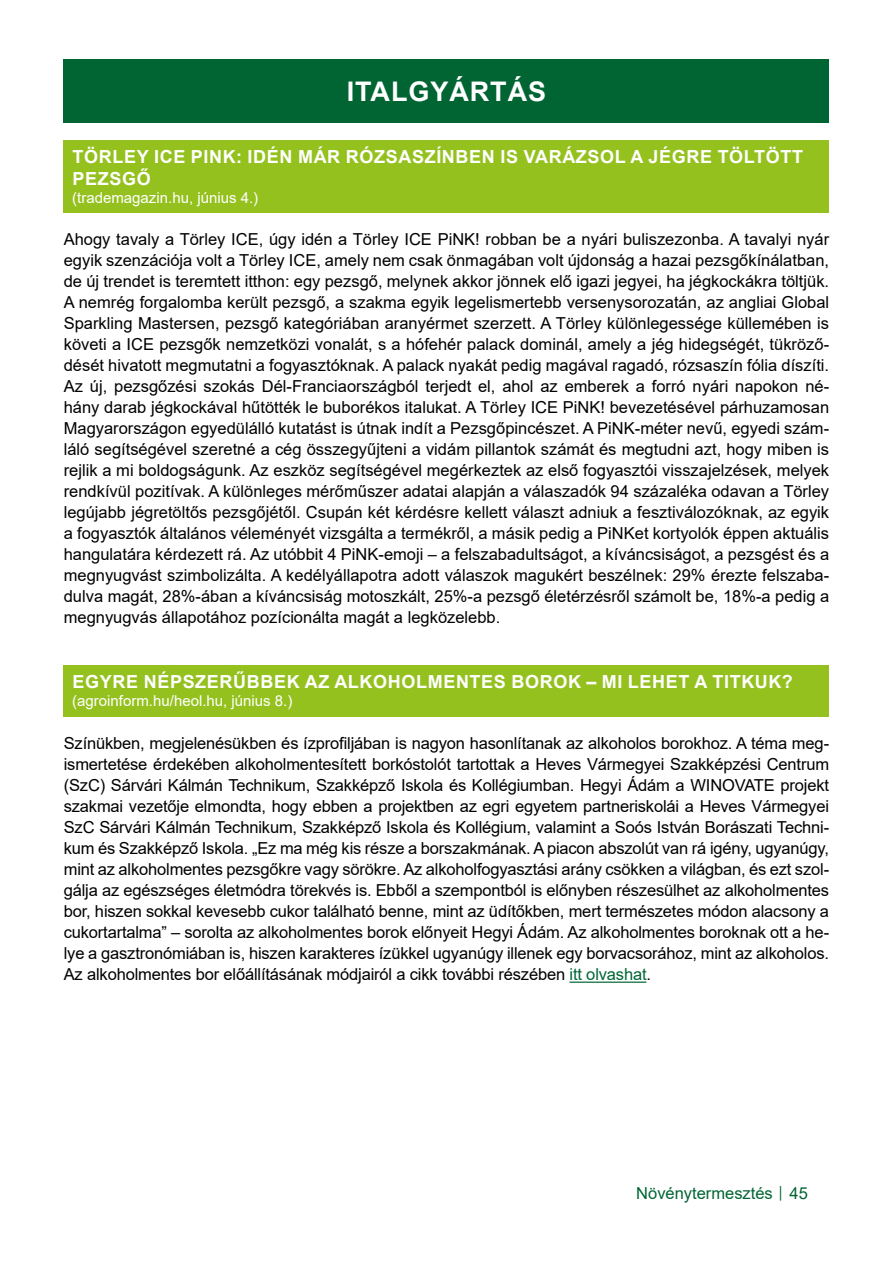
<style>
.page{position:relative;width:893px;height:1263px;background:#fff}
.page>*{position:absolute;margin:0;border:0;box-sizing:border-box;transform-origin:0 0}
.Cím_01{font:700 27px "Arial";letter-spacing:.035em;color:#fff}
.Cím_02{font:700 18px/21.6px "Arial";letter-spacing:.035em;color:#fff}
.Szoveg{font:16.5px/21px "Arial";letter-spacing:-.005em;color:#000;text-align:justify}
.t1{font:16.5px "Arial";color:#006533}
.Cím_03{font:15px "Arial";color:#fff}
.s1{color:#006533}
.s2{font-size:12px}
</style>
<div class="page">
<div style="left:64px;top:60px;width:765px;height:63px;background:#006533"></div>
<hr style="left:570px;top:981px;width:76px;height:2px;background:#006533">
<div style="left:64px;top:140px;width:765px;height:73px;background:#95c11f"></div>
<div style="left:64px;top:665px;width:765px;height:51px;background:#95c11f"></div>
<p class="Cím_01" style="left:347px;top:73px;width:201px">ITALGYÁRTÁS</p>
<p class="Cím_02" style="left:73px;top:146px;width:732px">TÖRLEY ICE PINK: IDÉN MÁR RÓZSASZÍNBEN IS VARÁZSOL A JÉGRE TÖLTÖTT<br>PEZSGŐ</p>
<p class="Cím_03" style="left:72px;top:187px;width:187px">(trademagazin.hu, június 4.)</p>
<p class="Szoveg" style="left:64px;top:229px;width:767px">Ahogy tavaly a Törley ICE, úgy idén a Törley ICE PiNK! robban be a nyári buliszezonba. A tavalyi nyár egyik szenzációja volt a Törley ICE, amely nem csak önmagában volt újdonság a hazai pezsgőkínálatban, de új trendet is teremtett itthon: egy pezsgő, melynek akkor jönnek elő igazi jegyei, ha jégkockákra töltjük.<br>A nemrég forgalomba került pezsgő, a szakma egyik legelismertebb versenysorozatán, az angliai Global Sparkling Mastersen, pezsgő kategóriában aranyérmet szerzett. A Törley különlegessége küllemében is követi a ICE pezsgők nemzetközi vonalát, s a hófehér palack dominál, amely a jég hidegségét, tükröző&shy;dését hivatott megmutatni a fogyasztóknak. A palack nyakát pedig magával ragadó, rózsaszín fólia díszíti.<br>Az új, pezsgőzési szokás Dél-Franciaországból terjedt el, ahol az emberek a forró nyári napokon né&shy;hány darab jégkockával hűtötték le buborékos italukat. A Törley ICE PiNK! bevezetésével párhuzamosan Magyarországon egyedülálló kutatást is útnak indít a Pezsgőpincészet. A PiNK-méter nevű, egyedi szám&shy;láló segítségével szeretné a cég összegyűjteni a vidám pillantok számát és megtudni azt, hogy miben is rejlik a mi boldogságunk. Az eszköz segítségével megérkeztek az első fogyasztói visszajelzések, melyek rendkívül pozitívak. A különleges mérőműszer adatai alapján a válaszadók 94 százaléka odavan a Törley legújabb jégretöltős pezsgőjétől. Csupán két kérdésre kellett választ adniuk a fesztiválozóknak, az egyik a fogyasztók általános véleményét vizsgálta a termékről, a másik pedig a PiNKet kortyolók éppen aktuális hangulatára kérdezett rá. Az utóbbit 4 PiNK-emoji – a felszabadultságot, a kíváncsiságot, a pezsgést és a megnyugvást szimbolizálta. A kedélyállapotra adott válaszok magukért beszélnek: 29% érezte felszaba&shy;dulva magát, 28%-ában a kíváncsiság motoszkált, 25%-a pezsgő életérzésről számolt be, 18%-a pedig a megnyugvás állapotához pozícionálta magát a legközelebb.</p>
<p class="Cím_02" style="left:73px;top:671px;width:722px">EGYRE NÉPSZERŰBBEK AZ ALKOHOLMENTES BOROK – MI LEHET A TITKUK?</p>
<p class="Cím_03" style="left:72px;top:691px;width:222px">(agroinform.hu/heol.hu, június 8.)</p>
<p class="Szoveg" style="left:64px;top:733px;width:767px">Színükben, megjelenésükben és ízprofiljában is nagyon hasonlítanak az alkoholos borokhoz. A téma meg&shy;ismertetése érdekében alkoholmentesített borkóstolót tartottak a Heves Vármegyei Szakképzési Centrum (SzC) Sárvári Kálmán Technikum, Szakképző Iskola és Kollégiumban. Hegyi Ádám a WINOVATE projekt szakmai vezetője elmondta, hogy ebben a projektben az egri egyetem partneriskolái a Heves Vármegyei SzC Sárvári Kálmán Technikum, Szakképző Iskola és Kollégium, valamint a Soós István Borászati Techni&shy;kum és Szakképző Iskola. „Ez ma még kis része a borszakmának. A piacon abszolút van rá igény, ugyanúgy, mint az alkoholmentes pezsgőkre vagy sörökre. Az alkoholfogyasztási arány csökken a világban, és ezt szol&shy;gálja az egészséges életmódra törekvés is. Ebből a szempontból is előnyben részesülhet az alkoholmentes bor, hiszen sokkal kevesebb cukor található benne, mint az üdítőkben, mert természetes módon alacsony a cukortartalma” – sorolta az alkoholmentes borok előnyeit Hegyi Ádám. Az alkoholmentes boroknak ott a he&shy;lye a gasztronómiában is, hiszen karakteres ízükkel ugyanúgy illenek egy borvacsorához, mint az alkoholos.<br>Az alkoholmentes bor előállításának módjairól a cikk további részében <span class="s1">itt olvashat</span>.</p>
<p class="t1" style="left:636px;top:1182px;width:173px">Növénytermesztés <span class="s2">│</span> 45</p>
</div>
